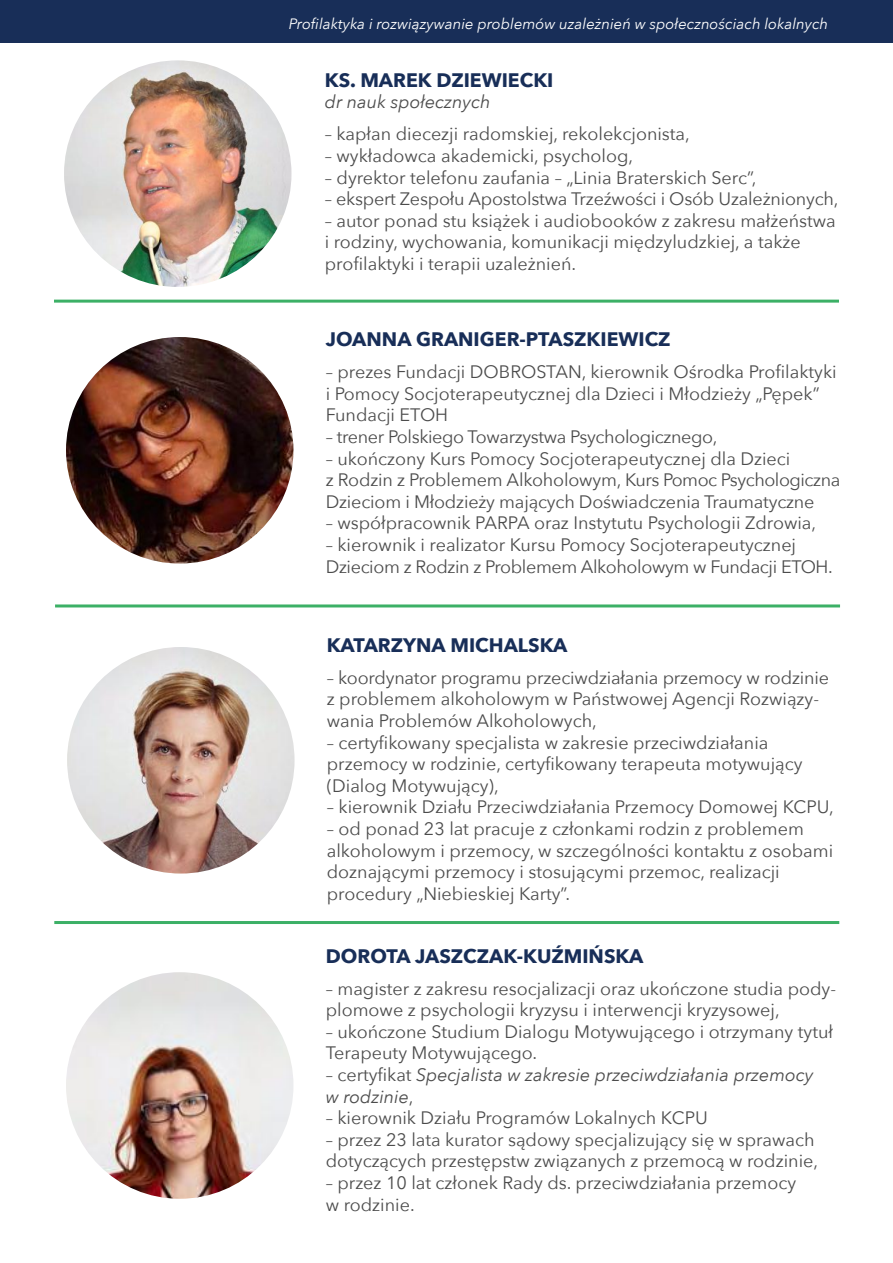
<style>
.page{position:relative;width:893px;height:1263px;background:#fff}
.page>*{position:absolute;margin:0;border:0;box-sizing:border-box;transform-origin:0 0}
.t1{font:700 19.5px "Avenir Next";color:#182e58}
.t2{font:18px/21.6px "Avenir Next";color:#4c4c4c}
.t3{font:18px/21.6px "Avenir Next";letter-spacing:-.02em;color:#4c4c4c}
.t4{font:italic 18px/21.6px "Avenir Next";color:#4c4c4c}
.t5{font:italic 15px "Avenir Next";color:#fff}
.s1{font-style:normal}
</style>
<div class="page">
<div style="left:0;top:0;width:893px;height:43px;background:#182e58"></div>
<hr style="left:54px;top:300px;width:785px;height:3px;background:#3cb066">
<hr style="left:55px;top:604px;width:785px;height:3px;background:#3cb066">
<img style="left:66px;top:972px;width:227px;height:227px">
<img style="left:66px;top:337px;width:227px;height:227px">
<hr style="left:54px;top:921px;width:785px;height:3px;background:#3cb066">
<img style="left:67px;top:647px;width:228px;height:226px">
<img style="left:64px;top:60px;width:227px;height:227px">
<p class="t5" style="left:289px;top:11px;width:541px">Profilaktyka i rozwiązywanie problemów uzależnień w społecznościach lokalnych</p>
<p class="t1" style="left:325px;top:63px;width:230px">KS. MAREK DZIEWIECKI</p>
<p class="t4" style="left:325px;top:90px;width:167px">dr nauk społecznych</p>
<p class="t2" style="left:325px;top:123px;width:367px">– kapłan diecezji radomskiej, rekolekcjonista,</p>
<p class="t2" style="left:325px;top:144px;width:310px">– wykładowca akademicki, psycholog,</p>
<p class="t2" style="left:325px;top:166px;width:433px">– dyrektor telefonu zaufania – „Linia Braterskich Serc”,</p>
<p class="t2" style="left:325px;top:187px;width:515px">– ekspert Zespołu Apostolstwa Trzeźwości i Osób Uzależnionych,</p>
<p class="t2" style="left:325px;top:209px;width:513px">– autor ponad stu książek i audiobooków z zakresu małżeństwa i rodziny, wychowania, komunikacji międzyludzkiej, a także profilaktyki i terapii uzależnień.</p>
<p class="t1" style="left:326px;top:322px;width:346px">JOANNA GRANIGER-PTASZKIEWICZ</p>
<p class="t2" style="left:326px;top:360px;width:512px">– prezes Fundacji DOBROSTAN, kierownik Ośrodka Profilaktyki i Pomocy Socjoterapeutycznej dla Dzieci i Młodzieży „Pępek”<br>Fundacji ETOH</p>
<p class="t3" style="left:326px;top:425px;width:393px">– trener Polskiego Towarzystwa Psychologicznego,</p>
<p class="t2" style="left:326px;top:447px;width:516px">– ukończony Kurs Pomocy Socjoterapeutycznej dla Dzieci<br>z Rodzin z Problemem Alkoholowym, Kurs Pomoc Psychologiczna<br>Dzieciom i Młodzieży mających Doświadczenia Traumatyczne</p>
<p class="t2" style="left:326px;top:511px;width:492px">– współpracownik PARPA oraz Instytutu Psychologii Zdrowia,</p>
<p class="t3" style="left:326px;top:533px;width:509px">– kierownik i realizator Kursu Pomocy Socjoterapeutycznej<br>Dzieciom z Rodzin z Problemem Alkoholowym w Fundacji ETOH.</p>
<p class="t1" style="left:327px;top:628px;width:242px">KATARZYNA MICHALSKA</p>
<p class="t2" style="left:327px;top:666px;width:504px">– koordynator programu przeciwdziałania przemocy w rodzinie z problemem alkoholowym w Państwowej Agencji Rozwiązy&shy;wania Problemów Alkoholowych,</p>
<p class="t2" style="left:327px;top:731px;width:477px">– certyfikowany specjalista w zakresie przeciwdziałania przemocy w rodzinie, certyfikowany terapeuta motywujący (Dialog Motywujący),</p>
<p class="t2" style="left:327px;top:796px;width:509px">– kierownik Działu Przeciwdziałania Przemocy Domowej KCPU,</p>
<p class="t2" style="left:327px;top:817px;width:508px">– od ponad 23 lat pracuje z członkami rodzin z problemem alkoholowym i przemocy, w szczególności kontaktu z osobami doznającymi przemocy i stosującymi przemoc, realizacji procedury „Niebieskiej Karty”.</p>
<p class="t1" style="left:326px;top:939px;width:319px">DOROTA JASZCZAK-KUŹMIŃSKA</p>
<p class="t2" style="left:326px;top:977px;width:512px">– magister z zakresu resocjalizacji oraz ukończone studia pody&shy;plomowe z psychologii kryzysu i interwencji kryzysowej,</p>
<p class="t2" style="left:326px;top:1020px;width:509px">– ukończone Studium Dialogu Motywującego i otrzymany tytuł<br>Terapeuty Motywującego.</p>
<p class="t4" style="left:326px;top:1063px;width:489px"><span class="s1">– certyfikat</span> Specjalista w zakresie przeciwdziałania przemocy w rodzinie<span class="s1">,</span></p>
<p class="t2" style="left:326px;top:1106px;width:384px">– kierownik Działu Programów Lokalnych KCPU</p>
<p class="t2" style="left:326px;top:1128px;width:494px">– przez 23 lata kurator sądowy specjalizujący się w sprawach dotyczących przestępstw związanych z przemocą w rodzinie,</p>
<p class="t2" style="left:326px;top:1171px;width:472px">– przez 10 lat członek Rady ds. przeciwdziałania przemocy w rodzinie.</p>
</div>
